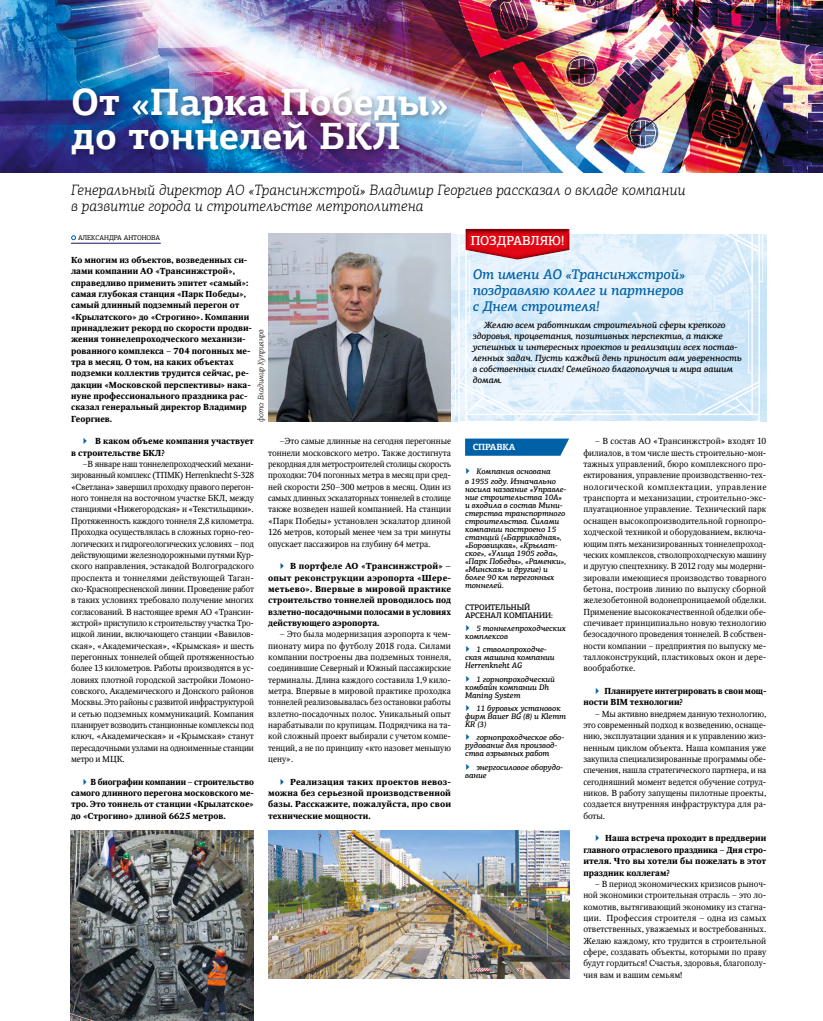
<style>
.page{position:relative;width:823px;height:1021px;background:#fff}
.page>*{position:absolute;margin:0;border:0;box-sizing:border-box;transform-origin:0 0}
.t1{font:700 38px/34px "PF Agora Slab Pro";color:#fff}
.t2{font:italic 300 15px/16px "PF Agora Slab Pro";color:#000}
.t3{font:italic 500 14px/16px "PF Agora Slab Pro";letter-spacing:-.01em;color:#0061a7;text-align:justify}
.t4{font:500 13.1px "PF Agora Slab Pro";letter-spacing:-.01em;color:#fff}
.t5{font:italic 500 9px/11px "PF Agora Slab Pro";letter-spacing:-.01em;color:#000}
.t6{font:700 9px "PF Agora Slab Pro";letter-spacing:-.02em;color:#fff}
.t7{font:8.7px/11.3px "Octava C";letter-spacing:-.005em;color:#000;text-align:justify}
.t8{font:700 8.7px/11.3px "Octava C";color:#000;text-align:justify}
.t9{font:italic 500 8px/8px "PF Agora Slab Pro";letter-spacing:-.01em;color:#000}
.t10{font:500 8px/8px "PF Agora Slab Pro";letter-spacing:-.01em;color:#000}
.t11{font:italic 300 8px "PF Agora Slab Pro";letter-spacing:-.015em;color:#000}
.t12{font:7px "PF Agora Slab Pro";letter-spacing:-.01em;color:#000}
.s1{font-family:"PF Agora Slab Pro";font-weight:300;font-style:italic;color:#0061a7}
.s2{font-weight:300;font-size:8.7px;color:#0061a7}
</style>
<div class="page">
<img style="left:0;top:0;width:822px;height:172px">
<img style="left:450px;top:234px;width:315px;height:188px">
<svg style="left:71px;top:235px;width:5px;height:5px"></svg>
<svg style="left:268px;top:234px;width:182px;height:188px;background:#85878e"></svg>
<div style="left:68px;top:84px;width:386px;height:78px;background:#000;opacity:.33"></div>
<svg style="left:465px;top:438px;width:104px;height:18px;background:#156eae"></svg>
<div style="left:460px;top:223px;width:113px;height:37px;background:#000;opacity:.5"></div>
<hr style="left:71px;top:243px;width:90px;height:1px;background:#275da8">
<img style="left:268px;top:830px;width:301px;height:148px">
<img style="left:71px;top:830px;width:183px;height:190px">
<h1 class="t1" style="left:71px;top:85px;width:378px">От «Парка Победы» до тоннелей БКЛ</h1>
<h2 class="t2" style="left:71px;top:182px;width:615px">Генеральный директор АО «Трансинжстрой» Владимир Георгиев рассказал о вкладе компании в развитие города и строительстве метрополитена</h2>
<p class="t12" style="left:78px;top:233px;width:84px">АЛЕКСАНДРА АНТОНОВА</p>
<p class="t8" style="left:71px;top:254px;width:182px;text-align:left">Ко многим из объектов, возведенных си&shy;лами компании АО «Трансинжстрой», справедливо применить эпитет «самый»: самая глубокая станция «Парк Победы», самый длинный подземный перегон от «Крылатского» до «Строгино». Компании принадлежит рекорд по скорости продви&shy;жения тоннелепроходческого механизи&shy;рованного комплекса – 704 погонных ме&shy;тра в месяц. О том, на каких объектах подземки коллектив трудится сейчас, ре&shy;дакции «Московской перспективы» нака&shy;нуне профессионального праздника рас&shy;сказал генеральный директор Владимир Георгиев.</p>
<p class="t8" style="left:71px;top:436px;width:184px;text-indent:11px"><span class="s1">▶</span> В каком объеме компания участвует в строительстве БКЛ?</p>
<p class="t7" style="left:71px;top:458px;width:184px;text-indent:11px">–В январе наш тоннелепроходческий механи&shy;зированный комплекс (ТПМК) Herrenkneсht S-328 «Светлана» завершил проходку правого перегон&shy;ного тоннеля на восточном участке БКЛ, между станциями «Нижегородская» и «Текстильщики».<br>Протяженность каждого тоннеля 2,8 километра.<br>Проходка осуществлялась в сложных горно-гео&shy;логических и гидрогеологических условиях – под действующими железнодорожными путями Кур&shy;ского направления, эстакадой Волгоградского проспекта и тоннелями действующей Таган&shy;ско-Краснопресненской линии. Проведение работ в таких условиях требовало получение многих согласований. В настоящее время АО «Трансин&shy;жстрой» приступило к строительству участка Тро&shy;ицкой линии, включающего станции «Вавилов&shy;ская», «Академическая», «Крымская» и шесть перегонных тоннелей общей протяженностью более 13 километров. Работы производятся в ус&shy;ловиях плотной городской застройки Ломоно&shy;совского, Академического и Донского районов Москвы. Это районы с развитой инфраструктурой и сетью подземных коммуникаций. Компания планирует возводить станционные комплексы под ключ, «Академическая» и «Крымская» станут пересадочными узлами на одноименные станции метро и МЦК.</p>
<p class="t8" style="left:71px;top:776px;width:184px;text-indent:11px"><span class="s1">▶</span> В биографии компании – строительство самого длинного перегона московского ме&shy;тро. Это тоннель от станции «Крылатское» до «Строгино» длиной 6625 метров.</p>
<p class="t11" style="left:256px;top:422px;width:94px;rotate:-90deg">фото: Владимир Куприянрв</p>
<p class="t7" style="left:268px;top:436px;width:184px;text-indent:11px">–Это самые длинные на сегодня перегонные тоннели московского метро. Также достигнута рекордная для метростроителей столицы скорость проходки: 704 погонных метра в месяц при сред&shy;ней скорости 250–300 метров в месяц. Один из самых длинных эскалаторных тоннелей в столице также возведен нашей компанией. На станции «Парк Победы» установлен эскалатор длиной 126 метров, который менее чем за три минуты опускает пассажиров на глубину 64 метра.</p>
<p class="t8" style="left:268px;top:560px;width:184px;text-indent:11px"><span class="s1">▶</span> В портфеле АО «Трансинжстрой» – опыт реконструкции аэропорта «Шере&shy;метьево». Впервые в мировой практике строительство тоннелей проводилось под взлетно-посадочными полосами в условиях действующего аэропорта.</p>
<p class="t7" style="left:268px;top:628px;width:184px;text-indent:11px">– Это была модернизация аэропорта к чем&shy;пионату мира по футболу 2018 года. Силами компании построены два подземных тоннеля, соединившие Северный и Южный пассажирские терминалы. Длина каждого составила 1,9 кило&shy;метра. Впервые в мировой практике проходка тоннелей реализовывалась без остановки работы взлетно-посадочных полос. Уникальный опыт нарабатывали по крупицам. Подрядчика на та&shy;кой сложный проект выбирали с учетом компе&shy;тенций, а не по принципу «кто назовет меньшую цену».</p>
<p class="t8" style="left:268px;top:776px;width:184px;text-indent:11px"><span class="s1">▶</span> Реализация таких проектов невоз&shy;можна без серьезной производственной базы. Расскажите, пожалуйста, про свои технические мощности.</p>
<h3 class="t4" style="left:470px;top:232px;width:95px">ПОЗДРАВЛЯЮ!</h3>
<h3 class="t3" style="left:472px;top:266px;width:214px">От имени АО «Трансинжстрой» поздравляю коллег и партнеров с Днем cтроителя!</h3>
<p class="t5" style="left:472px;top:319px;width:270px;text-indent:11px">Желаю всем работникам строительной сферы крепкого здоровья, процветания, позитивных перспектив, а также успешных и интересных проектов и реализации всех постав&shy;ленных задач. Пусть каждый день приносит вам уверенность в собственных силах! Семейного благополучия и мира вашим домам.</p>
<p class="t6" style="left:472px;top:441px;width:44px">СПРАВКА</p>
<p class="t9" style="left:465px;top:465px;width:92px;line-height:10.4px"><span class="s2">▶</span> Компания основана в 1955 году. Изначально</p>
<p class="t9" style="left:465px;top:485px;width:103px">носила название «Управле&shy;ние строительства 10А» и входила в состав Мини&shy;стерства транспортного строительства. Силами компании построено 15 станций («Баррикадная», «Боровицкая», «Крылат&shy;ское», «Улица 1905 года», «Парк Победы», «Раменки», «Минская» и другие) и более 90 км перегонных тоннелей.</p>
<p class="t10" style="left:465px;top:603px;width:89px">СТРОИТЕЛЬНЫЙ<br>АРСЕНАЛ КОМПАНИИ:</p>
<p class="t9" style="left:465px;top:624px;width:102px"><span class="s2">▶</span> 5 тоннелепроходческих комплексов</p>
<p class="t9" style="left:465px;top:645px;width:91px"><span class="s2">▶</span> 1 стволопроходче&shy;ская машина компании<br>Herrenkneht AG</p>
<p class="t9" style="left:465px;top:675px;width:91px"><span class="s2">▶</span> 1 горнопроходческий комбайн компании Dh<br>Maning System</p>
<p class="t9" style="left:465px;top:704px;width:102px"><span class="s2">▶</span> 11 буровых установок фирм Bauer BG (8) и Klemm<br>KR (3)</p>
<p class="t9" style="left:465px;top:733px;width:101px"><span class="s2">▶</span> горнопроходческое обо&shy;рудование для производ&shy;ства взрывных работ</p>
<p class="t9" style="left:465px;top:762px;width:99px"><span class="s2">▶</span> энергосиловое оборудо&shy;вание</p>
<p class="t7" style="left:583px;top:436px;width:184px;text-indent:11px">– В состав АО «Трансинжстрой» входят 10 филиалов, в том числе шесть строительно-мон&shy;тажных управлений, бюро комплексного про&shy;ектирования, управление производственно-тех&shy;нологической комплектации, управление транспорта и механизации, строительно-экс&shy;плуатационное управление. Технический парк оснащен высокопроизводительной горнопро&shy;ходческой техникой и оборудованием, включа&shy;ющим пять механизированных тоннелепроход&shy;ческих комплексов, стволопроходческую машину и другую спецтехнику. В 2012 году мы модерни&shy;зировали имеющиеся производство товарного бетона, построив линию по выпуску сборной железобетонной водонепроницаемой обделки.<br>Применение высококачественной обделки обе&shy;спечивает принципиально новую технологию безосадочного проведения тоннелей. В собствен&shy;ности компании – предприятия по выпуску ме&shy;таллоконструкций, пластиковых окон и дере&shy;вообработке.</p>
<p class="t8" style="left:583px;top:685px;width:184px;text-indent:11px"><span class="s1">▶</span> Планируете интегрировать в свои мощ&shy;ности BIM технологии?</p>
<p class="t7" style="left:583px;top:708px;width:184px;text-indent:11px">– Мы активно внедряем данную технологию, это современный подход к возведению, оснаще&shy;нию, эксплуатации здания и к управлению жиз&shy;ненным циклом объекта. Наша компания уже закупила специализированные программы обе&shy;спечения, нашла стратегического партнера, и на сегодняшний момент ведется обучение сотруд&shy;ников. В работу запущены пилотные проекты, создается внутренняя инфраструктура для ра&shy;боты.</p>
<p class="t8" style="left:583px;top:833px;width:184px;text-indent:11px"><span class="s1">▶</span> Наша встреча проходит в преддверии главного отраслевого праздника – Дня стро&shy;ителя. Что вы хотели бы пожелать в этот праздник коллегам?</p>
<p class="t7" style="left:583px;top:878px;width:184px;text-indent:11px">– В период экономических кризисов рыноч&shy;ной экономики строительная отрасль – это ло&shy;комотив, вытягивающий экономику из стагна&shy;ции. Профессия строителя – одна из самых ответственных, уважаемых и востребованных.<br>Желаю каждому, кто трудится в строительной сфере, создавать объекты, которыми по праву будут гордиться! Счастья, здоровья, благополу&shy;чия вам и вашим семьям!</p>
</div>
